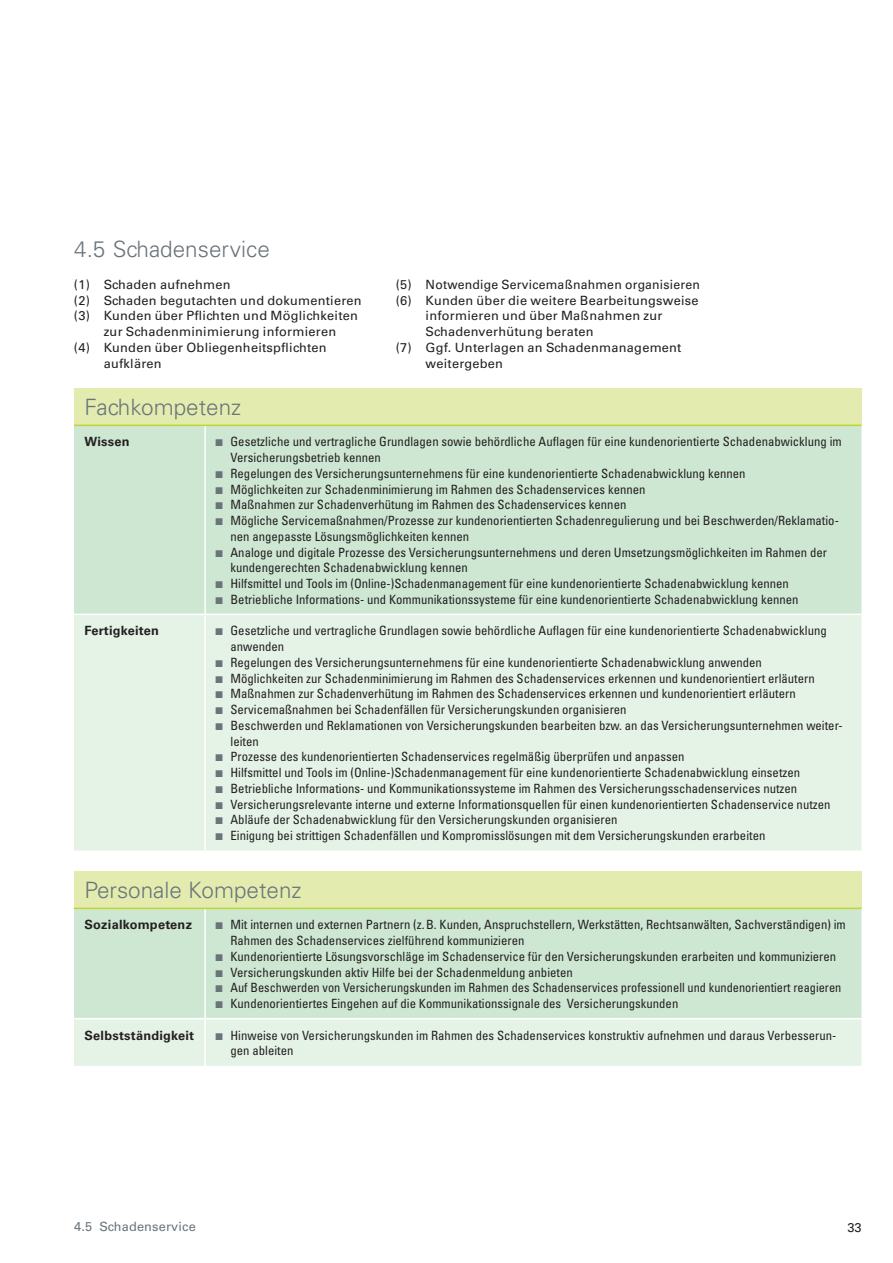
<style>
.page{position:relative;width:893px;height:1263px;background:#fff}
.page>*{position:absolute;margin:0;border:0;box-sizing:border-box;transform-origin:0 0}
.Tabelle_Kopf{font:300 22.5px "Univers LT Std";color:#6a747b}
.Head_1_1_mehr_Abstan{font:300 22.5px "Univers LT Std";color:#6a747b}
.t1{font:condensed 12.75px/15.8px "Univers LT Std";color:#231f20}
.Mengentext_2-spaltig{font:12.75px/15.8px "Univers LT Std";letter-spacing:.02em;color:#231f20}
.Mengentext_2-spaltig-2{font:700 12.75px "Univers LT Std";letter-spacing:.02em;color:#231f20}
.Fußzeile_-_Kolumne_R{font:12.75px "Univers LT Std";letter-spacing:.015em;color:#6a747b}
.s1{color:#6a747b}
</style>
<div class="page">
<div style="left:74px;top:388px;width:787px;height:37px;background:#e3ecae"></div>
<div style="left:74px;top:426px;width:787px;height:188px;background:#cee7d3"></div>
<div style="left:74px;top:615px;width:787px;height:235px;background:#e5f3e7"></div>
<hr style="left:204px;top:426px;width:2px;height:188px;background:#fff">
<hr style="left:204px;top:615px;width:2px;height:236px;background:#fff">
<hr style="left:74px;top:425px;width:131px;height:1px;background:#bed630">
<hr style="left:205px;top:425px;width:656px;height:1px;background:#bed630">
<div style="left:74px;top:872px;width:787px;height:36px;background:#e3ecae"></div>
<div style="left:74px;top:909px;width:787px;height:109px;background:#cee7d3"></div>
<div style="left:74px;top:1019px;width:787px;height:47px;background:#e5f3e7"></div>
<hr style="left:204px;top:909px;width:2px;height:109px;background:#fff">
<hr style="left:204px;top:1019px;width:2px;height:47px;background:#fff">
<hr style="left:74px;top:908px;width:131px;height:1px;background:#bed630">
<hr style="left:205px;top:908px;width:656px;height:1px;background:#bed630">
<p class="Head_1_1_mehr_Abstan" style="left:74px;top:236px;width:197px">4.5 Schadenservice</p>
<p class="Mengentext_2-spaltig" style="left:74px;top:276px;width:158px">(1) Schaden aufnehmen</p>
<p class="Mengentext_2-spaltig" style="left:74px;top:292px;width:289px">(2) Schaden begutachten und dokumentieren</p>
<p class="Mengentext_2-spaltig" style="left:104px;top:308px;width:256px;text-indent:-30px">(3) Kunden über Pflichten und Möglichkeiten zur Schadenminimierung informieren</p>
<p class="Mengentext_2-spaltig" style="left:104px;top:339px;width:224px;text-indent:-30px">(4) Kunden über Obliegenheitspflichten aufklären</p>
<p class="Mengentext_2-spaltig" style="left:396px;top:276px;width:306px">(5) Notwendige Servicemaßnahmen organisieren</p>
<p class="Mengentext_2-spaltig" style="left:426px;top:292px;width:275px;text-indent:-30px">(6) Kunden über die weitere Bearbeitungsweise informieren und über Maßnahmen zur<br>Schadenverhütung beraten</p>
<p class="Mengentext_2-spaltig" style="left:426px;top:339px;width:257px;text-indent:-30px">(7) Ggf. Unterlagen an Schadenmanagement weitergeben</p>
<p class="Tabelle_Kopf" style="left:84px;top:393px;width:158px">Fachkompetenz</p>
<p class="Mengentext_2-spaltig-2" style="left:84px;top:434px;width:47px">Wissen</p>
<p class="t1" style="left:230px;top:434px;width:613px;text-indent:-15px"><span class="s1">■</span> Gesetzliche und vertragliche Grundlagen sowie behördliche Auflagen für eine kundenorientierte Schadenabwicklung im<br>Versicherungsbetrieb kennen</p>
<p class="t1" style="left:216px;top:465px;width:531px"><span class="s1">■</span> Regelungen des Versicherungsunternehmens für eine kundenorientierte Schadenabwicklung kennen</p>
<p class="t1" style="left:216px;top:481px;width:431px"><span class="s1">■</span> Möglichkeiten zur Schadenminimierung im Rahmen des Schadenservices kennen</p>
<p class="t1" style="left:216px;top:497px;width:412px"><span class="s1">■</span> Maßnahmen zur Schadenverhütung im Rahmen des Schadenservices kennen</p>
<p class="t1" style="left:230px;top:512px;width:610px;text-indent:-15px"><span class="s1">■</span> Mögliche Servicemaßnahmen/Prozesse zur kundenorientierten Schadenregulierung und bei Beschwerden/Reklamatio&shy;nen angepasste Lösungsmöglichkeiten kennen</p>
<p class="t1" style="left:230px;top:544px;width:598px;text-indent:-15px"><span class="s1">■</span> Analoge und digitale Prozesse des Versicherungsunternehmens und deren Umsetzungsmöglichkeiten im Rahmen der kundengerechten Schadenabwicklung kennen</p>
<p class="t1" style="left:216px;top:575px;width:575px"><span class="s1">■</span> Hilfsmittel und Tools im (Online-)Schadenmanagement für eine kundenorientierte Schadenabwicklung kennen</p>
<p class="t1" style="left:216px;top:591px;width:584px"><span class="s1">■</span> Betriebliche Informations- und Kommunikationssysteme für eine kundenorientierte Schadenabwicklung kennen</p>
<p class="Mengentext_2-spaltig-2" style="left:84px;top:623px;width:76px">Fertigkeiten</p>
<p class="t1" style="left:230px;top:623px;width:598px;text-indent:-15px"><span class="s1">■</span> Gesetzliche und vertragliche Grundlagen sowie behördliche Auflagen für eine kundenorientierte Schadenabwicklung anwenden</p>
<p class="t1" style="left:216px;top:654px;width:548px"><span class="s1">■</span> Regelungen des Versicherungsunternehmens für eine kundenorientierte Schadenabwicklung anwenden</p>
<p class="t1" style="left:216px;top:670px;width:601px"><span class="s1">■</span> Möglichkeiten zur Schadenminimierung im Rahmen des Schadenservices erkennen und kundenorientiert erläutern</p>
<p class="t1" style="left:216px;top:686px;width:582px"><span class="s1">■</span> Maßnahmen zur Schadenverhütung im Rahmen des Schadenservices erkennen und kundenorientiert erläutern</p>
<p class="t1" style="left:216px;top:701px;width:413px"><span class="s1">■</span> Servicemaßnahmen bei Schadenfällen für Versicherungskunden organisieren</p>
<p class="t1" style="left:230px;top:717px;width:614px;text-indent:-15px"><span class="s1">■</span> Beschwerden und Reklamationen von Versicherungskunden bearbeiten bzw. an das Versicherungsunternehmen weiter&shy;leiten</p>
<p class="t1" style="left:216px;top:749px;width:470px"><span class="s1">■</span> Prozesse des kundenorientierten Schadenservices regelmäßig überprüfen und anpassen</p>
<p class="t1" style="left:216px;top:764px;width:586px"><span class="s1">■</span> Hilfsmittel und Tools im (Online-)Schadenmanagement für eine kundenorientierte Schadenabwicklung einsetzen</p>
<p class="t1" style="left:216px;top:780px;width:583px"><span class="s1">■</span> Betriebliche Informations- und Kommunikationssysteme im Rahmen des Versicherungsschadenservices nutzen</p>
<p class="t1" style="left:216px;top:796px;width:616px"><span class="s1">■</span> Versicherungsrelevante interne und externe Informationsquellen für einen kundenorientierten Schadenservice nutzen</p>
<p class="t1" style="left:216px;top:812px;width:403px"><span class="s1">■</span> Abläufe der Schadenabwicklung für den Versicherungskunden organisieren</p>
<p class="t1" style="left:216px;top:827px;width:551px"><span class="s1">■</span> Einigung bei strittigen Schadenfällen und Kompromisslösungen mit dem Versicherungskunden erarbeiten</p>
<p class="Tabelle_Kopf" style="left:84px;top:876px;width:219px">Personale Kompetenz</p>
<p class="Mengentext_2-spaltig-2" style="left:84px;top:917px;width:109px">Sozialkompetenz</p>
<p class="t1" style="left:230px;top:917px;width:617px;text-indent:-15px"><span class="s1">■</span> Mit internen und externen Partnern (z.B. Kunden, Anspruchstellern, Werkstätten, Rechtsanwälten, Sachverständigen) im<br>Rahmen des Schadenservices zielführend kommunizieren</p>
<p class="t1" style="left:216px;top:948px;width:622px"><span class="s1">■</span> Kundenorientierte Lösungsvorschläge im Schadenservice für den Versicherungskunden erarbeiten und kommunizieren</p>
<p class="t1" style="left:216px;top:964px;width:359px"><span class="s1">■</span> Versicherungskunden aktiv Hilfe bei der Schadenmeldung anbieten</p>
<p class="t1" style="left:216px;top:980px;width:627px"><span class="s1">■</span> Auf Beschwerden von Versicherungskunden im Rahmen des Schadenservices professionell und kundenorientiert reagieren</p>
<p class="t1" style="left:216px;top:995px;width:464px"><span class="s1">■</span> Kundenorientiertes Eingehen auf die Kommunikationssignale des Versicherungskunden</p>
<p class="Mengentext_2-spaltig-2" style="left:84px;top:1028px;width:111px">Selbstständigkeit</p>
<p class="t1" style="left:230px;top:1027px;width:607px;text-indent:-15px"><span class="s1">■</span> Hinweise von Versicherungskunden im Rahmen des Schadenservices konstruktiv aufnehmen und daraus Verbesserun&shy;gen ableiten</p>
<p class="Fußzeile_-_Kolumne_R" style="left:74px;top:1219px;width:123px">4.5 Schadenservice</p>
<p class="Mengentext_2-spaltig" style="left:847px;top:1219px;width:16px">33</p>
</div>
